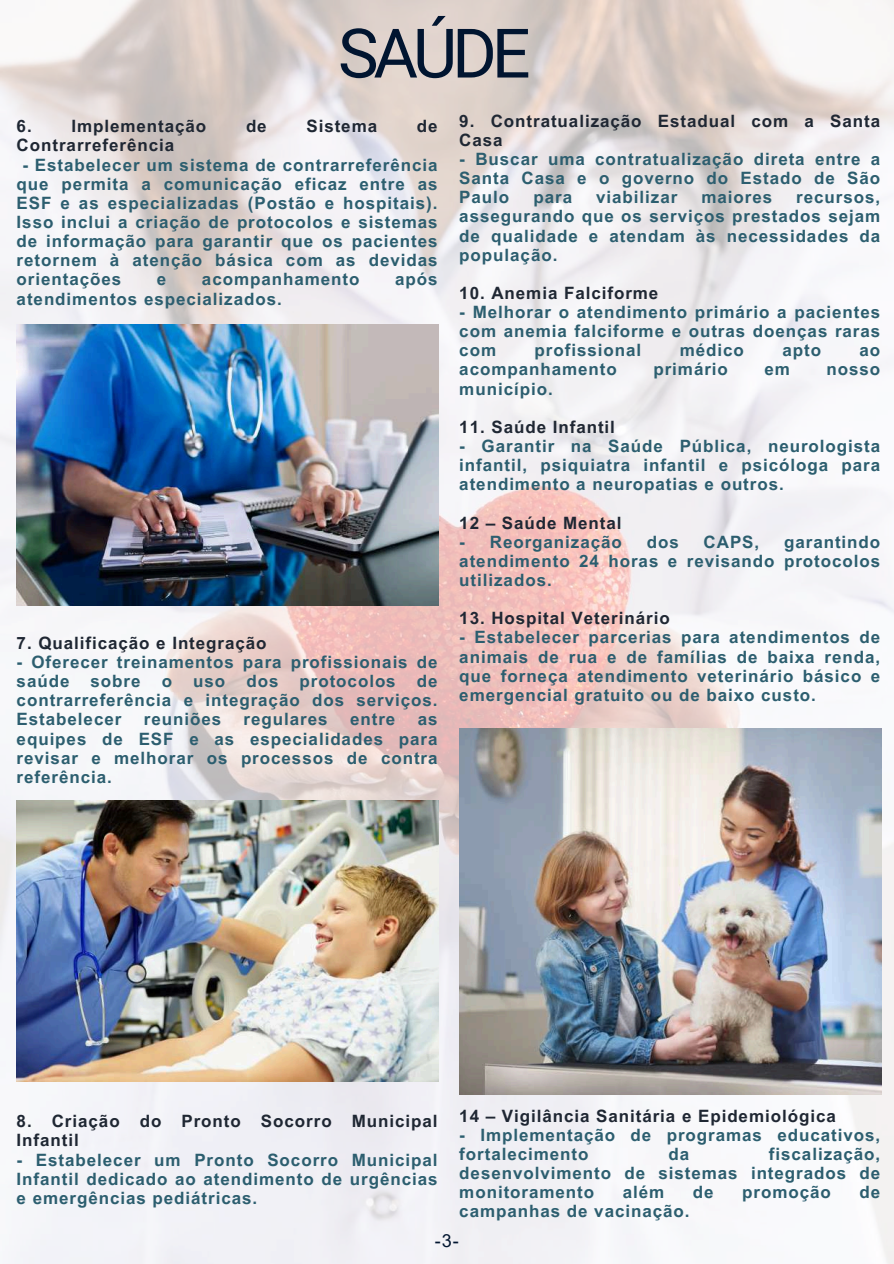
<style>
.page{position:relative;width:894px;height:1264px;background:#fff}
.page>*{position:absolute;margin:0;border:0;box-sizing:border-box;transform-origin:0 0}
.t1{font:68.25px "Roboto";letter-spacing:-.075em;color:#011530}
.t2{font:18px "Arial MT Pro";color:#011530}
.t3{font:700 16.95px/19.2px "Arial MT Pro";letter-spacing:.055em;color:#2c5e6f;text-align:justify}
.t4{font:700 16.95px/19.2px "Arial MT Pro";letter-spacing:.055em;color:#1f2733}
</style>
<div class="page">
<img style="left:0;top:0;width:893px;height:1263px">
<img style="left:17px;top:324px;width:422px;height:281px">
<img style="left:17px;top:800px;width:422px;height:281px">
<img style="left:459px;top:728px;width:422px;height:366px">
<h1 class="t1" style="left:338px;top:14px;width:194px">SAÚDE</h1>
<p class="t4" style="left:17px;top:119px;width:191px">6. Implementação</p>
<p class="t4" style="left:246px;top:119px;width:22px">de</p>
<p class="t4" style="left:306px;top:119px;width:72px">Sistema</p>
<p class="t4" style="left:417px;top:119px;width:22px">de</p>
<p class="t4" style="left:17px;top:138px;width:159px">Contrarreferência</p>
<p class="t3" style="left:17px;top:157px;width:422px;text-indent:6px">- Estabelecer um sistema de contrarreferência que permita a comunicação eficaz entre as ESF e as especializadas (Postão e hospitais).<br>Isso inclui a criação de protocolos e sistemas de informação para garantir que os pacientes retornem à atenção básica com as devidas orientações</p>
<p class="t3" style="left:157px;top:272px;width:11px">e</p>
<p class="t3" style="left:202px;top:272px;width:159px">acompanhamento</p>
<p class="t3" style="left:395px;top:272px;width:44px">após</p>
<p class="t3" style="left:17px;top:291px;width:266px">atendimentos especializados.</p>
<p class="t4" style="left:17px;top:635px;width:251px">7. Qualificação e Integração</p>
<p class="t3" style="left:17px;top:654px;width:422px">- Oferecer treinamentos para profissionais de saúde sobre o uso dos protocolos de contrarreferência e integração dos serviços.<br>Estabelecer</p>
<p class="t3" style="left:144px;top:712px;width:79px">reuniões</p>
<p class="t3" style="left:243px;top:712px;width:85px">regulares</p>
<p class="t3" style="left:350px;top:712px;width:47px">entre</p>
<p class="t3" style="left:17px;top:712px;width:422px;text-indent:401px">as equipes de ESF e as especialidades para revisar e melhorar os processos de contra referência.</p>
<p class="t4" style="left:459px;top:113px;width:422px">9. Contratualização Estadual com a Santa<br>Casa</p>
<p class="t3" style="left:459px;top:151px;width:422px">- Buscar uma contratualização direta entre a Santa Casa e o governo do Estado de São Paulo</p>
<p class="t3" style="left:533px;top:190px;width:40px">para</p>
<p class="t3" style="left:596px;top:190px;width:83px">viabilizar</p>
<p class="t3" style="left:701px;top:190px;width:72px">maiores</p>
<p class="t3" style="left:459px;top:190px;width:422px;text-indent:337px">recursos, assegurando que os serviços prestados sejam de qualidade e atendam às necessidades da população.</p>
<p class="t4" style="left:459px;top:285px;width:200px">10. Anemia Falciforme</p>
<p class="t3" style="left:459px;top:304px;width:422px">- Melhorar o atendimento primário a pacientes com anemia falciforme e outras doenças raras com</p>
<p class="t3" style="left:534px;top:343px;width:108px">profissional</p>
<p class="t3" style="left:679px;top:343px;width:66px">médico</p>
<p class="t3" style="left:782px;top:343px;width:40px">apto</p>
<p class="t3" style="left:859px;top:343px;width:22px">ao</p>
<p class="t3" style="left:459px;top:362px;width:159px">acompanhamento</p>
<p class="t3" style="left:653px;top:362px;width:76px">primário</p>
<p class="t3" style="left:764px;top:362px;width:27px">em</p>
<p class="t3" style="left:826px;top:362px;width:55px">nosso</p>
<p class="t3" style="left:459px;top:381px;width:95px">município.</p>
<p class="t4" style="left:459px;top:419px;width:157px">11. Saúde Infantil</p>
<p class="t3" style="left:459px;top:438px;width:422px">- Garantir na Saúde Pública, neurologista infantil, psiquiatra infantil e psicóloga para atendimento a neuropatias e outros.</p>
<p class="t4" style="left:459px;top:515px;width:164px">12 – Saúde Mental</p>
<p class="t3" style="left:459px;top:534px;width:164px">- Reorganização</p>
<p class="t3" style="left:646px;top:534px;width:34px">dos</p>
<p class="t3" style="left:703px;top:534px;width:57px">CAPS,</p>
<p class="t3" style="left:459px;top:534px;width:422px;text-indent:324px">garantindo atendimento 24 horas e revisando protocolos utilizados.</p>
<p class="t4" style="left:459px;top:610px;width:212px">13. Hospital Veterinário</p>
<p class="t3" style="left:459px;top:630px;width:422px">- Estabelecer parcerias para atendimentos de animais de rua e de famílias de baixa renda, que forneça atendimento veterinário básico e emergencial gratuito ou de baixo custo.</p>
<p class="t4" style="left:17px;top:1113px;width:422px">8. Criação do Pronto Socorro Municipal<br>Infantil</p>
<p class="t3" style="left:17px;top:1152px;width:422px">- Estabelecer um Pronto Socorro Municipal Infantil dedicado ao atendimento de urgências e emergências pediátricas.</p>
<p class="t4" style="left:459px;top:1108px;width:378px">14 – Vigilância Sanitária e Epidemiológica</p>
<p class="t3" style="left:459px;top:1127px;width:422px">- Implementação de programas educativos, fortalecimento</p>
<p class="t3" style="left:459px;top:1146px;width:422px;text-indent:309px">fiscalização, desenvolvimento de sistemas integrados de monitoramento</p>
<p class="t3" style="left:668px;top:1146px;width:22px">da</p>
<p class="t3" style="left:622px;top:1184px;width:43px">além</p>
<p class="t3" style="left:692px;top:1184px;width:22px">de</p>
<p class="t3" style="left:742px;top:1184px;width:90px">promoção</p>
<p class="t3" style="left:859px;top:1184px;width:22px">de</p>
<p class="t3" style="left:459px;top:1203px;width:232px">campanhas de vacinação.</p>
<p class="t2" style="left:434px;top:1233px;width:25px">-3-</p>
</div>
